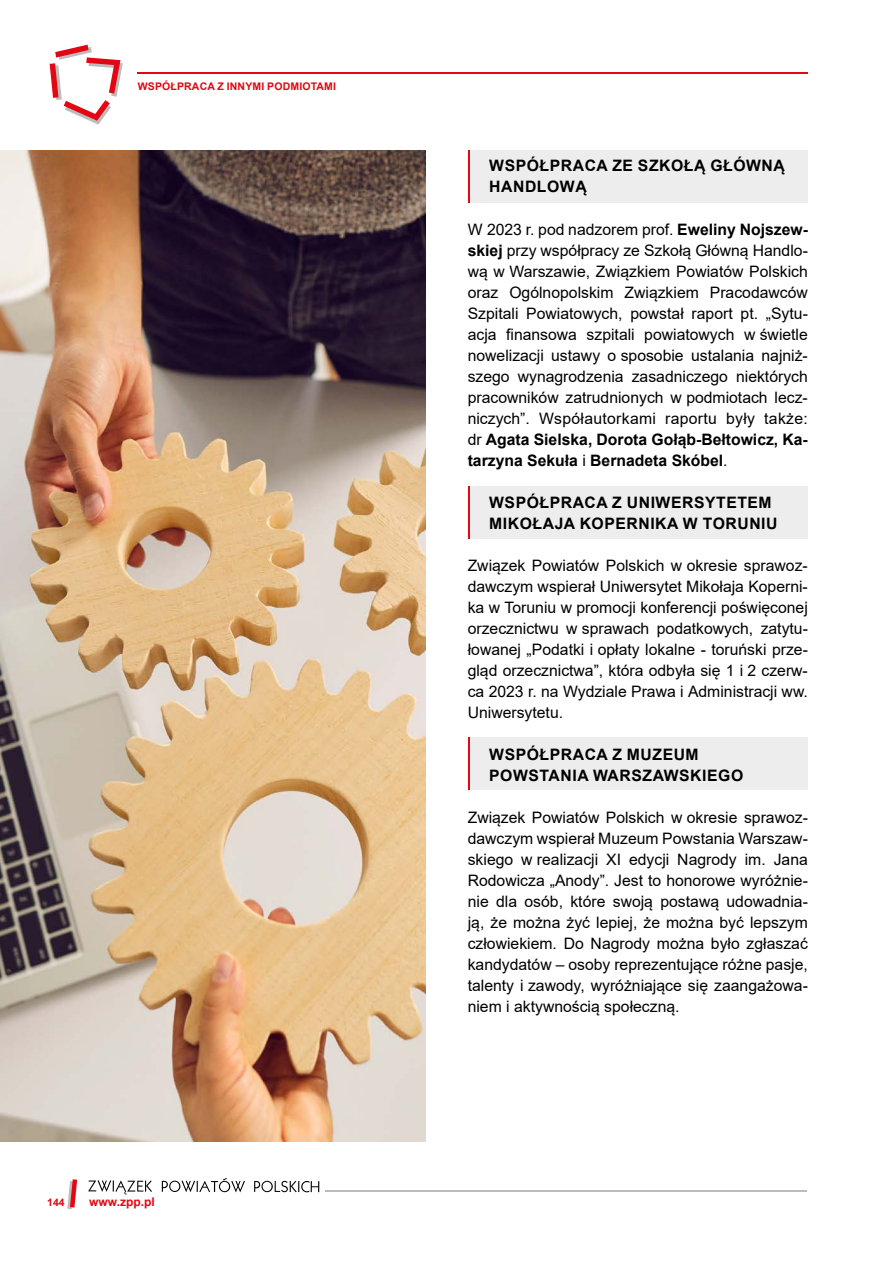
<style>
.page{position:relative;width:893px;height:1263px;background:#fff}
.page>*{position:absolute;margin:0;border:0;box-sizing:border-box;transform-origin:0 0}
.t1{font:15.75px/21px "Arial";color:#000;text-align:justify}
.t2{font:700 15.75px/21px "Arial";letter-spacing:.035em;color:#000}
.t3{font:700 12px "Arial";color:#e30613}
.t4{font:700 10.5px "Arial";letter-spacing:.015em;color:#e30613}
.s1{font-weight:700}
</style>
<div class="page">
<hr style="left:138px;top:72px;width:670px;height:2px;background:#e30613">
<svg style="left:50px;top:45px;width:73px;height:80px"></svg>
<svg style="left:88px;top:1180px;width:64px;height:14px"></svg>
<svg style="left:162px;top:1178px;width:83px;height:14px"></svg>
<svg style="left:254px;top:1181px;width:65px;height:11px"></svg>
<svg style="left:67px;top:1179px;width:10px;height:30px"></svg>
<hr style="left:325px;top:1190px;width:482px;height:2px;background:#bcbcbc">
<div style="left:468px;top:150px;width:340px;height:53px;background:#ededed"></div>
<hr style="left:468px;top:150px;width:2px;height:53px;background:#e30613">
<div style="left:468px;top:486px;width:340px;height:53px;background:#ededed"></div>
<hr style="left:468px;top:486px;width:2px;height:53px;background:#e30613">
<div style="left:468px;top:737px;width:340px;height:53px;background:#ededed"></div>
<hr style="left:468px;top:737px;width:2px;height:53px;background:#e30613">
<img style="left:0;top:150px;width:425px;height:992px">
<p class="t4" style="left:138px;top:79px;width:200px">WSPÓŁPRACA Z INNYMI PODMIOTAMI</p>
<p class="t4" style="left:47px;top:1195px;width:19px">144</p>
<p class="t3" style="left:89px;top:1193px;width:67px">www.zpp.pl</p>
<p class="t2" style="left:489px;top:155px;width:297px">WSPÓŁPRACA ZE SZKOŁĄ GŁÓWNĄ<br>HANDLOWĄ</p>
<p class="t1" style="left:468px;top:218px;width:342px">W 2023 r. pod nadzorem prof. <span class="s1">Eweliny Nojszew&shy;skiej</span> przy współpracy ze Szkołą Główną Handlo&shy;wą w Warszawie, Związkiem Powiatów Polskich oraz Ogólnopolskim Związkiem Pracodawców Szpitali Powiatowych, powstał raport pt. „Sytu&shy;acja finansowa szpitali powiatowych w świetle nowelizacji ustawy o sposobie ustalania najniż&shy;szego wynagrodzenia zasadniczego niektórych pracowników zatrudnionych w podmiotach lecz&shy;niczych”. Współautorkami raportu były także: dr <span class="s1">Agata Sielska, Dorota Gołąb-Bełtowicz, Ka&shy;tarzyna Sekuła</span> i <span class="s1">Bernadeta Skóbel</span>.</p>
<p class="t2" style="left:489px;top:492px;width:290px">WSPÓŁPRACA Z UNIWERSYTETEM<br>MIKOŁAJA KOPERNIKA W TORUNIU</p>
<p class="t1" style="left:468px;top:554px;width:342px">Związek Powiatów Polskich w okresie sprawoz&shy;dawczym wspierał Uniwersytet Mikołaja Koperni&shy;ka w Toruniu w promocji konferencji poświęconej orzecznictwu w sprawach podatkowych, zatytu&shy;łowanej „Podatki i opłaty lokalne - toruński prze&shy;gląd orzecznictwa”, która odbyła się 1 i 2 czerw&shy;ca 2023 r. na Wydziale Prawa i Administracji ww.<br>Uniwersytetu.</p>
<p class="t2" style="left:489px;top:744px;width:255px">WSPÓŁPRACA Z MUZEUM<br>POWSTANIA WARSZAWSKIEGO</p>
<p class="t1" style="left:468px;top:807px;width:342px">Związek Powiatów Polskich w okresie sprawoz&shy;dawczym wspierał Muzeum Powstania Warszaw&shy;skiego w realizacji XI edycji Nagrody im. Jana Rodowicza „Anody”. Jest to honorowe wyróżnie&shy;nie dla osób, które swoją postawą udowadnia&shy;ją, że można żyć lepiej, że można być lepszym człowiekiem. Do Nagrody można było zgłaszać kandydatów – osoby reprezentujące różne pasje, talenty i zawody, wyróżniające się zaangażowa&shy;niem i aktywnością społeczną.</p>
</div>
